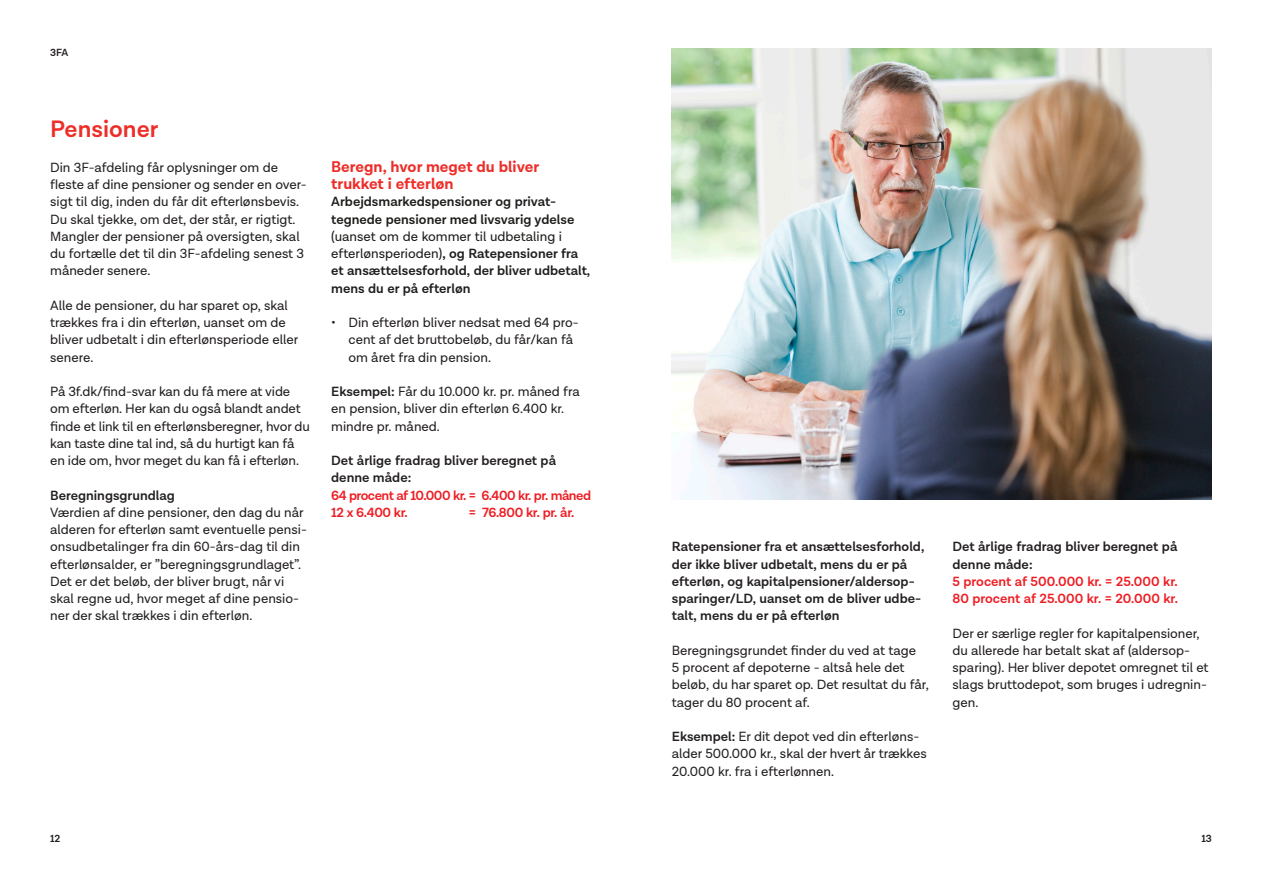
<style>
.page{position:relative;width:1263px;height:893px;background:#fff}
.page>*{position:absolute;margin:0;border:0;box-sizing:border-box;transform-origin:0 0}
.Overskrift_4___H4{font:600 24px "Lota Grotesque Alt 1";color:#ee2d28}
.Overskrift_3___H3{font:700 15.75px/17.2px "Lota Grotesque";color:#ee2d28}
.Brødtekst___P{font:13.5px/17.2px "Lota Grotesque";color:#231f20}
.Mellemrubrik___P{font:600 13.5px/17.2px "Lota Grotesque";color:#231f20}
.Mellemrubrik___P-2{font:600 13.5px/17.2px "Lota Grotesque";color:#1d1d1b}
.Mellemrubrik___P-3{font:600 13.5px "Lota Grotesque";letter-spacing:-.015em;color:#ee1d23}
.Brødtekst_bullets___P{font:13.5px/17.2px "Lota Grotesque";color:#231f20}
.Mellemrubrik___P-4{font:600 13.5px "Lota Grotesque";letter-spacing:-.04em;color:#ee1d23}
.t1{font:600 10.5px "Lota Grotesque";color:#231f20}
.s1{font-weight:400}
.s2{font-weight:600}
</style>
<div class="page">
<img style="left:672px;top:48px;width:540px;height:452px">
<p class="t1" style="left:50px;top:46px;width:20px">3FA</p>
<h4 class="Overskrift_4___H4" style="left:50px;top:116px;width:110px">Pensioner</h4>
<p class="Brødtekst___P" style="left:50px;top:159px;width:258px">Din 3F-afdeling får oplysninger om de fleste af dine pensioner og sender en over&shy;sigt til dig, inden du får dit efterlønsbevis.<br>Du skal tjekke, om det, der står, er rigtigt.<br>Mangler der pensioner på oversigten, skal du fortælle det til din 3F-afdeling senest 3 måneder senere.</p>
<p class="Brødtekst___P" style="left:50px;top:297px;width:250px">Alle de pensioner, du har sparet op, skal trækkes fra i din efterløn, uanset om de bliver udbetalt i din efterlønsperiode eller senere.</p>
<p class="Brødtekst___P" style="left:50px;top:383px;width:261px">På 3f.dk/find-svar kan du få mere at vide om efterløn. Her kan du også blandt andet finde et link til en efterlønsberegner, hvor du kan taste dine tal ind, så du hurtigt kan få en ide om, hvor meget du kan få i efterløn.</p>
<p class="Mellemrubrik___P" style="left:50px;top:487px;width:126px">Beregningsgrundlag</p>
<p class="Brødtekst___P" style="left:50px;top:504px;width:258px">Værdien af dine pensioner, den dag du når alderen for efterløn samt eventuelle pensi&shy;onsudbetalinger fra din 60-års-dag til din efterlønsalder, er ”beregningsgrundlaget”.<br>Det er det beløb, der bliver brugt, når vi skal regne ud, hvor meget af dine pensio&shy;ner der skal trækkes i din efterløn.</p>
<h3 class="Overskrift_3___H3" style="left:331px;top:158px;width:209px">Beregn, hvor meget du bliver trukket i efterløn</h3>
<p class="Mellemrubrik___P-2" style="left:331px;top:194px;width:261px">Arbejdsmarkedspensioner og privat&shy;tegnede pensioner med livsvarig ydelse <span class="s1">(uanset om de kommer til udbetaling i efterlønsperioden)</span>, og Ratepensioner fra et ansættelsesforhold, der bliver udbetalt, mens du er på efterløn</p>
<p class="Brødtekst_bullets___P" style="left:348px;top:314px;width:232px;text-indent:-17px">• Din efterløn bliver nedsat med 64 pro&shy;cent af det bruttobeløb, du får/kan få om året fra din pension.</p>
<p class="Brødtekst___P" style="left:331px;top:383px;width:250px"><span class="s2">Eksempel:</span> Får du 10.000 kr. pr. måned fra en pension, bliver din efterløn 6.400 kr. mindre pr. måned.</p>
<p class="Mellemrubrik___P" style="left:331px;top:452px;width:226px">Det årlige fradrag bliver beregnet på denne måde:</p>
<p class="Mellemrubrik___P-4" style="left:331px;top:487px;width:261px">64 procent af 10.000 kr. = 6.400 kr. pr. måned</p>
<p class="Mellemrubrik___P-3" style="left:331px;top:505px;width:78px">12 x 6.400 kr.</p>
<p class="Mellemrubrik___P-3" style="left:469px;top:505px;width:107px">= 76.800 kr. pr. år.</p>
<p class="Mellemrubrik___P" style="left:672px;top:539px;width:254px">Ratepensioner fra et ansættelsesforhold, der ikke bliver udbetalt, mens du er på efterløn, og kapitalpensioner/aldersop&shy;sparinger/LD, uanset om de bliver udbe&shy;talt, mens du er på efterløn</p>
<p class="Brødtekst___P" style="left:672px;top:642px;width:258px">Beregningsgrundet finder du ved at tage<br>5 procent af depoterne - altså hele det beløb, du har sparet op. Det resultat du får, tager du 80 procent af.</p>
<p class="Brødtekst___P" style="left:672px;top:728px;width:256px"><span class="s2">Eksempel:</span> Er dit depot ved din efterløns&shy;alder 500.000 kr., skal der hvert år trækkes<br>20.000 kr. fra i efterlønnen.</p>
<p class="Mellemrubrik___P" style="left:952px;top:539px;width:226px">Det årlige fradrag bliver beregnet på denne måde:</p>
<p class="Mellemrubrik___P-3" style="left:952px;top:574px;width:227px">5 procent af 500.000 kr. = 25.000 kr.</p>
<p class="Mellemrubrik___P-3" style="left:952px;top:591px;width:227px">80 procent af 25.000 kr. = 20.000 kr.</p>
<p class="Brødtekst___P" style="left:952px;top:625px;width:257px">Der er særlige regler for kapitalpensioner, du allerede har betalt skat af (aldersop&shy;sparing). Her bliver depotet omregnet til et slags bruttodepot, som bruges i udregnin&shy;gen.</p>
<p class="t1" style="left:50px;top:832px;width:12px">12</p>
<p class="t1" style="left:1201px;top:832px;width:12px">13</p>
</div>
